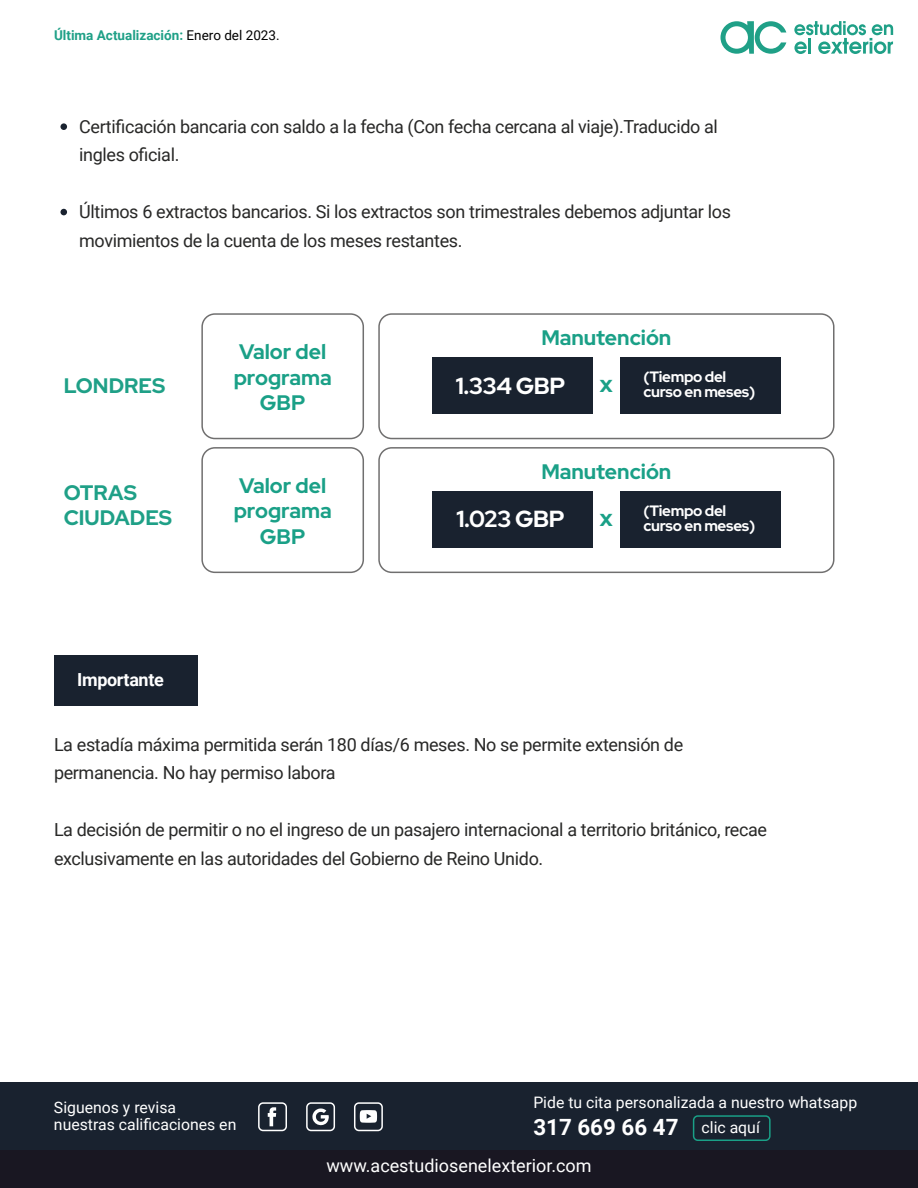
<style>
.page{position:relative;width:918px;height:1188px;background:#fff}
.page>*{position:absolute;margin:0;border:0;box-sizing:border-box;transform-origin:0 0}
.t1{font:700 23.25px "Red Hat Display";letter-spacing:-.02em;color:#fff}
.t2{font:700 23.25px "Red Hat Display";color:#1aa087}
.t3{font:700 22.35px "Roboto";color:#fff}
.t4{font:700 21px/25.2px "Red Hat Display";color:#1aa087;text-align:center}
.t5{font:700 21px/25.2px "Red Hat Display";color:#1fa087}
.t6{font:18px/28.5px "Roboto";letter-spacing:-.02em;color:#282827}
.t7{font:18px "Roboto";color:#fff}
.t8{font:700 18px "Roboto";letter-spacing:-.02em;color:#fff}
.t9{font:15.75px/17.1px "Roboto";color:#fff}
.t10{font:700 15px/15px "Red Hat Display";letter-spacing:-.02em;color:#fff}
.t11{font:700 13.5px "Roboto";color:#1fa087}
.s1{font-weight:400;color:#000}
.s2{font-weight:400;font-size:15.75px}
</style>
<div class="page">
<div style="left:1px;top:1082px;width:917px;height:106px;background:#19222f"></div>
<div style="left:1px;top:1150px;width:917px;height:38px;background:#191722"></div>
<svg style="left:794px;top:21px;width:99px;height:33px"></svg>
<svg style="left:720px;top:21px;width:66px;height:33px"></svg>
<svg style="left:268px;top:1107px;width:8px;height:19px"></svg>
<svg style="left:312px;top:1108px;width:17px;height:18px"></svg>
<div style="left:258px;top:1102px;width:29px;height:29px;border:2px solid #fff;border-radius:4px"></div>
<div style="left:306px;top:1102px;width:29px;height:29px;border:2px solid #fff;border-radius:4px"></div>
<div style="left:354px;top:1102px;width:29px;height:29px;border:2px solid #fff;border-radius:4px"></div>
<div style="left:693px;top:1115px;width:78px;height:26px;border:2px solid #1aa087;border-radius:4px"></div>
<svg style="left:360px;top:1110px;width:17px;height:13px"></svg>
<div style="left:378px;top:313px;width:457px;height:126px;border:2px solid #706f6f;border-radius:13px"></div>
<div style="left:378px;top:447px;width:457px;height:126px;border:2px solid #706f6f;border-radius:13px"></div>
<div style="left:60px;top:123px;width:7px;height:7px;background:#19222f;border-radius:50%"></div>
<div style="left:60px;top:209px;width:7px;height:6px;background:#19222f;border-radius:50%"></div>
<div style="left:432px;top:357px;width:160px;height:57px;background:#19222f"></div>
<div style="left:432px;top:491px;width:160px;height:57px;background:#19222f"></div>
<div style="left:620px;top:357px;width:161px;height:57px;background:#19222f"></div>
<div style="left:620px;top:491px;width:161px;height:57px;background:#19222f"></div>
<div style="left:201px;top:313px;width:163px;height:126px;border:2px solid #706f6f;border-radius:13px"></div>
<div style="left:201px;top:447px;width:163px;height:126px;border:2px solid #706f6f;border-radius:13px"></div>
<div style="left:54px;top:655px;width:144px;height:50px;background:#19222f"></div>
<p class="t11" style="left:54px;top:26px;width:227px">Última Actualización: <span class="s1">Enero del 2023.</span></p>
<p class="t6" style="left:79px;top:111px;width:640px">Certificación bancaria con saldo a la fecha (Con fecha cercana al viaje).Traducido al ingles oficial.</p>
<p class="t6" style="left:79px;top:197px;width:653px">Últimos 6 extractos bancarios. Si los extractos son trimestrales debemos adjuntar los movimientos de la cuenta de los meses restantes.</p>
<p class="t5" style="left:64px;top:372px;width:103px">LONDRES</p>
<p class="t5" style="left:64px;top:480px;width:110px">OTRAS<br>CIUDADES</p>
<p class="t8" style="left:77px;top:667px;width:88px">Importante</p>
<p class="t4" style="left:234px;top:339px;width:100px">Valor del programa<br>GBP</p>
<p class="t4" style="left:234px;top:473px;width:100px">Valor del programa<br>GBP</p>
<p class="t4" style="left:541px;top:324px;width:131px">Manutención</p>
<p class="t1" style="left:456px;top:370px;width:111px">1.334 GBP</p>
<p class="t2" style="left:600px;top:369px;width:14px">x</p>
<p class="t10" style="left:643px;top:369px;width:113px">(Tiempo del curso en meses)</p>
<p class="t4" style="left:541px;top:458px;width:131px">Manutención</p>
<p class="t1" style="left:457px;top:504px;width:110px">1.023 GBP</p>
<p class="t2" style="left:600px;top:502px;width:14px">x</p>
<p class="t10" style="left:643px;top:503px;width:113px">(Tiempo del curso en meses)</p>
<p class="t6" style="left:54px;top:730px;width:631px">La estadía máxima permitida serán 180 días/6 meses. No se permite extensión de permanencia. No hay permiso labora</p>
<p class="t6" style="left:54px;top:815px;width:715px">La decisión de permitir o no el ingreso de un pasajero internacional a territorio británico, recae exclusivamente en las autoridades del Gobierno de Reino Unido.</p>
<p class="t9" style="left:54px;top:1098px;width:184px">Siguenos y revisa nuestras calificaciones en</p>
<p class="t9" style="left:533px;top:1094px;width:325px">Pide tu cita personalizada a nuestro whatsapp</p>
<p class="t3" style="left:533px;top:1112px;width:228px">317 669 66 47 <span class="s2">clic aquí</span></p>
<p class="t7" style="left:326px;top:1153px;width:267px">www.acestudiosenelexterior.com</p>
</div>
